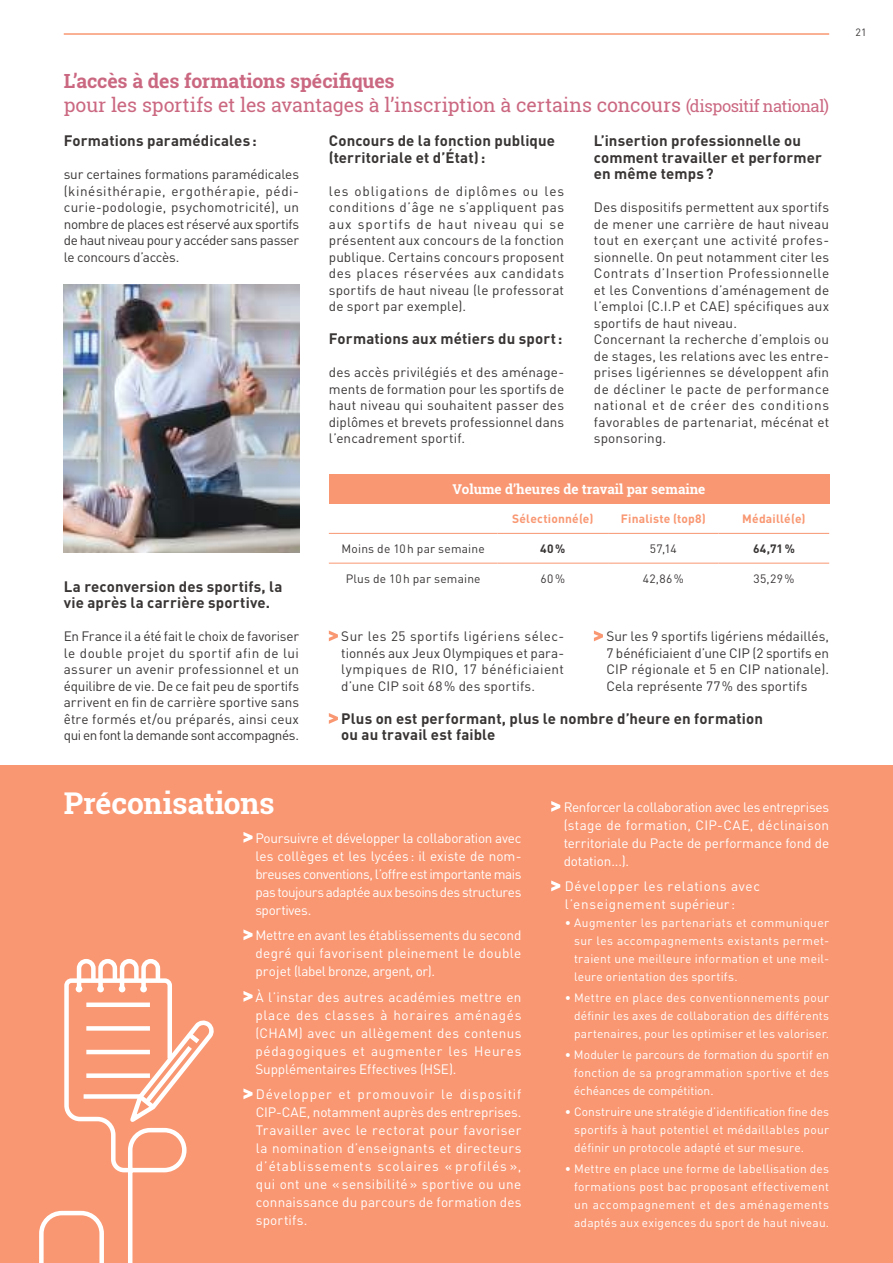
<style>
.page{position:relative;width:893px;height:1263px;background:#fff}
.page>*{position:absolute;margin:0;border:0;box-sizing:border-box;transform-origin:0 0}
.t1{font:700 30px "Roboto Slab";letter-spacing:-.005em;color:#fff}
.t2{font:19.5px/24px "Roboto Slab";letter-spacing:-.005em;color:#cb6881}
.t3{font:700 15px/16.5px "DIN Pro";letter-spacing:.01em;color:#393535}
.t4{font:13.5px/16.5px "DIN Pro";letter-spacing:.015em;color:#393535;text-align:justify}
.t5{font:13.5px/18px "DIN Pro";letter-spacing:.01em;color:#fff;text-align:justify}
.t6{font:13.5px/18px "DIN Pro";letter-spacing:.05em;color:#fff}
.t7{font:700 13.5px "Roboto Slab";color:#fff}
.t8{font:12px/18px "DIN Pro";letter-spacing:.015em;color:#fff;text-align:justify}
.t9{font:12px "DIN Pro";letter-spacing:.015em;color:#393535}
.t10{font:700 12px "DIN Pro";letter-spacing:.015em;color:#f99772}
.t11{font:700 12px "DIN Pro";color:#393535}
.t12{font:10.5px "DIN Pro";color:#393535}
.s1{font-weight:700}
.s2{font-size:16.5px}
</style>
<div class="page">
<hr style="left:64px;top:33px;width:765px;height:2px;background:#f99772">
<img style="left:64px;top:284px;width:235px;height:268px">
<div style="left:329px;top:474px;width:500px;height:30px;background:#f99772"></div>
<hr style="left:329px;top:533px;width:168px;height:1px;background:#f99772">
<hr style="left:497px;top:533px;width:111px;height:1px;background:#f99772">
<hr style="left:608px;top:533px;width:111px;height:1px;background:#f99772">
<hr style="left:719px;top:533px;width:110px;height:1px;background:#f99772">
<hr style="left:329px;top:563px;width:168px;height:1px;background:#f99772">
<hr style="left:497px;top:563px;width:111px;height:1px;background:#f99772">
<hr style="left:608px;top:563px;width:111px;height:1px;background:#f99772">
<hr style="left:719px;top:563px;width:110px;height:1px;background:#f99772">
<svg style="left:329px;top:630px;width:9px;height:11px"></svg>
<svg style="left:594px;top:630px;width:9px;height:11px"></svg>
<svg style="left:329px;top:713px;width:9px;height:11px"></svg>
<div style="left:0;top:766px;width:893px;height:497px;background:#f99772"></div>
<svg style="left:39px;top:959px;width:175px;height:304px"></svg>
<svg style="left:243px;top:832px;width:10px;height:11px"></svg>
<svg style="left:243px;top:929px;width:10px;height:11px"></svg>
<svg style="left:243px;top:991px;width:10px;height:11px"></svg>
<svg style="left:243px;top:1088px;width:10px;height:11px"></svg>
<svg style="left:551px;top:801px;width:9px;height:11px"></svg>
<svg style="left:551px;top:880px;width:9px;height:11px"></svg>
<h2 class="t2" style="left:64px;top:68px;width:767px"><span class="s1">L’accès à des formations spécifiques<br></span>pour les sportifs et les avantages à l’inscription à certains concours <span class="s2">(dispositif national)</span></h2>
<p class="t3" style="left:64px;top:132px;width:195px">Formations paramédicales:</p>
<p class="t4" style="left:64px;top:166px;width:237px">sur certaines formations paramédicales (kinésithérapie, ergothérapie, pédi&shy;curie-podologie, psychomotricité), un nombre de places est réservé aux sportifs de haut niveau pour y accéder sans passer le concours d’accès.</p>
<p class="t3" style="left:64px;top:578px;width:220px">La reconversion des sportifs, la vie après la carrière sportive.</p>
<p class="t4" style="left:64px;top:628px;width:237px">En France il a été fait le choix de favoriser le double projet du sportif afin de lui assurer un avenir professionnel et un équilibre de vie. De ce fait peu de sportifs arrivent en fin de carrière sportive sans être formés et/ou préparés, ainsi ceux qui en font la demande sont accompagnés.</p>
<p class="t3" style="left:329px;top:132px;width:228px">Concours de la fonction publique (territoriale et d’État):</p>
<p class="t4" style="left:329px;top:182px;width:237px">les obligations de diplômes ou les conditions d’âge ne s’appliquent pas aux sportifs de haut niveau qui se présentent aux concours de la fonction publique. Certains concours proposent des places réservées aux candidats sportifs de haut niveau (le professorat de sport par exemple).</p>
<p class="t3" style="left:329px;top:330px;width:235px">Formations aux métiers du sport:</p>
<p class="t4" style="left:329px;top:364px;width:237px">des accès privilégiés et des aménage&shy;ments de formation pour les sportifs de haut niveau qui souhaitent passer des diplômes et brevets professionnel dans l’encadrement sportif.</p>
<p class="t3" style="left:594px;top:132px;width:230px">L’insertion professionnelle ou comment travailler et performer en même temps?</p>
<p class="t4" style="left:594px;top:199px;width:237px;text-align:left">Des dispositifs permettent aux sportifs de mener une carrière de haut niveau tout en exerçant une activité profes&shy;sionnelle. On peut notamment citer les Contrats d’Insertion Professionnelle et les Conventions d’aménagement de l’emploi (C.I.P et CAE) spécifiques aux sportifs de haut niveau.<br>Concernant la recherche d’emplois ou de stages, les relations avec les entre&shy;prises ligériennes se développent afin de décliner le pacte de performance national et de créer des conditions favorables de partenariat, mécénat et sponsoring.</p>
<p class="t7" style="left:453px;top:479px;width:254px">Volume d’heures de travail par semaine</p>
<p class="t10" style="left:512px;top:511px;width:83px">Sélectionné(e)</p>
<p class="t10" style="left:621px;top:511px;width:86px">Finaliste (top8)</p>
<p class="t10" style="left:742px;top:511px;width:65px">Médaillé(e)</p>
<p class="t9" style="left:342px;top:541px;width:145px">Moins de 10h par semaine</p>
<p class="t11" style="left:540px;top:541px;width:27px">40%</p>
<p class="t9" style="left:650px;top:541px;width:28px">57,14</p>
<p class="t11" style="left:753px;top:541px;width:43px">64,71%</p>
<p class="t9" style="left:346px;top:571px;width:136px">Plus de 10h par semaine</p>
<p class="t9" style="left:541px;top:571px;width:26px">60%</p>
<p class="t9" style="left:643px;top:571px;width:43px">42,86%</p>
<p class="t9" style="left:753px;top:571px;width:43px">35,29%</p>
<p class="t4" style="left:341px;top:628px;width:224px">Sur les 25 sportifs ligériens sélec&shy;tionnés aux Jeux Olympiques et para&shy;lympiques de RIO, 17 bénéficiaient d’une CIP soit 68% des sportifs.</p>
<p class="t4" style="left:606px;top:628px;width:224px">Sur les 9 sportifs ligériens médaillés, 7 bénéficiaient d’une CIP (2 sportifs en CIP régionale et 5 en CIP nationale).<br>Cela représente 77% des sportifs</p>
<p class="t3" style="left:341px;top:710px;width:423px">Plus on est performant, plus le nombre d’heure en formation ou au travail est faible</p>
<h1 class="t1" style="left:64px;top:783px;width:212px">Préconisations</h1>
<p class="t5" style="left:255px;top:828px;width:268px">Poursuivre et développer la collaboration avec les collèges et les lycées: il existe de nom&shy;breuses conventions, l’offre est importante mais pas toujours adaptée aux besoins des structures sportives.</p>
<p class="t5" style="left:255px;top:926px;width:268px">Mettre en avant les établissements du second degré qui favorisent pleinement le double projet (label bronze, argent, or).</p>
<p class="t5" style="left:255px;top:987px;width:268px">À l’instar des autres académies mettre en place des classes à horaires aménagés (CHAM) avec un allègement des contenus pédagogiques et augmenter les Heures Supplémentaires Effectives (HSE).</p>
<p class="t5" style="left:256px;top:1085px;width:267px">Développer et promouvoir le dispositif CIP-CAE, notamment auprès des entreprises.<br>Travailler avec le rectorat pour favoriser la nomination d’enseignants et directeurs d’établissements scolaires « profilés », qui ont une « sensibilité » sportive ou une connaissance du parcours de formation des sportifs.</p>
<p class="t5" style="left:564px;top:798px;width:267px">Renforcer la collaboration avec les entreprises (stage de formation, CIP-CAE, déclinaison territoriale du Pacte de performance fond de dotation...).</p>
<p class="t6" style="left:565px;top:877px;width:197px">Développer les relations avec l’enseignement supérieur:</p>
<p class="t8" style="left:574px;top:914px;width:257px;text-indent:-9px">• Augmenter les partenariats et communiquer sur les accompagnements existants permet&shy;traient une meilleure information et une meil&shy;leure orientation des sportifs.</p>
<p class="t8" style="left:574px;top:989px;width:257px;text-indent:-9px">• Mettre en place des conventionnements pour définir les axes de collaboration des différents partenaires, pour les optimiser et les valoriser.</p>
<p class="t8" style="left:574px;top:1046px;width:257px;text-indent:-9px">• Moduler le parcours de formation du sportif en fonction de sa programmation sportive et des échéances de compétition.</p>
<p class="t8" style="left:574px;top:1103px;width:257px;text-indent:-9px">• Construire une stratégie d’identification fine des sportifs à haut potentiel et médaillables pour définir un protocole adapté et sur mesure.</p>
<p class="t8" style="left:574px;top:1160px;width:257px;text-indent:-9px">• Mettre en place une forme de labellisation des formations post bac proposant effectivement un accompagnement et des aménagements adaptés aux exigences du sport de haut niveau.</p>
<p class="t12" style="left:855px;top:25px;width:13px">21</p>
</div>
